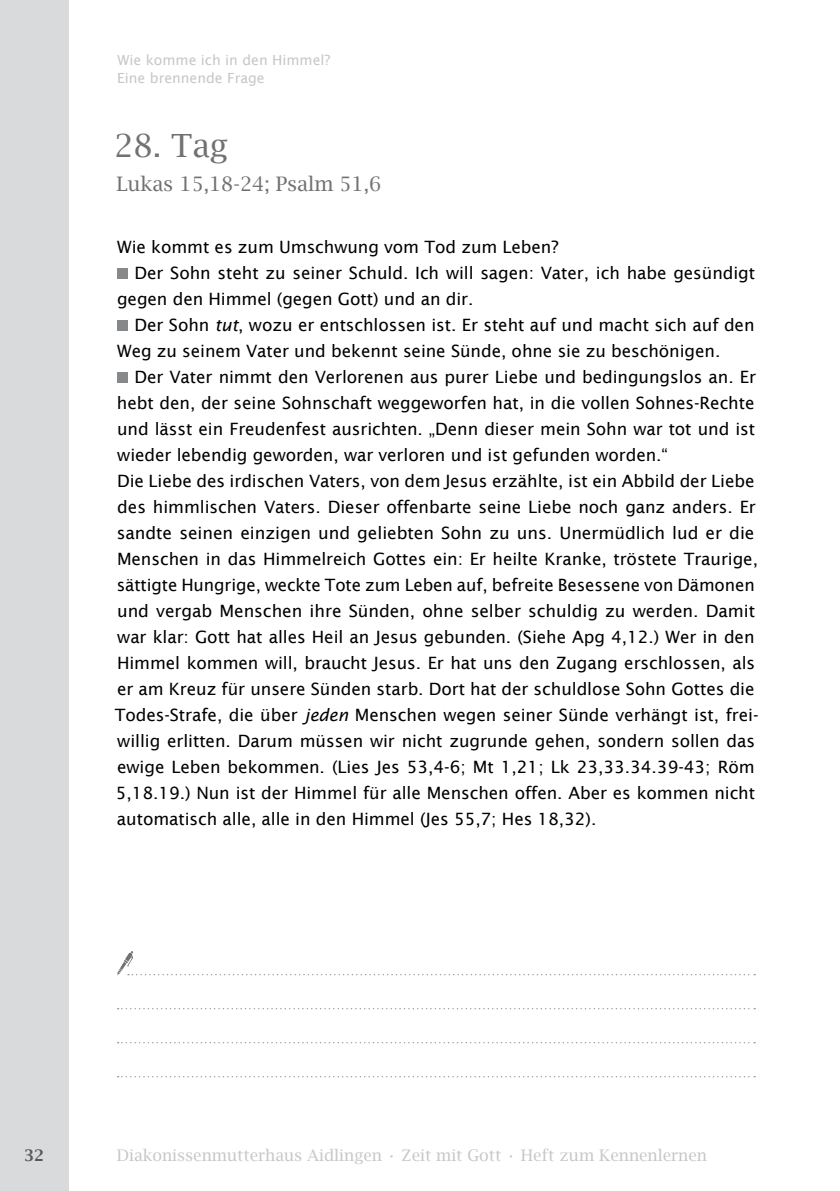
<style>
.page{position:relative;width:840px;height:1191px;background:#fff}
.page>*{position:absolute;margin:0;border:0;box-sizing:border-box;transform-origin:0 0}
.t1{font:32px "Lucida Bright";color:#707172}
.t2{font:20px "Lucida Bright";color:#707172}
.t3{font:17px "Lucida Sans";letter-spacing:-.005em;color:#000}
.t4{font:16px "Lucida Bright";color:#c6c7c8}
.t5{font:600 16px "Lucida Bright";color:#58585a}
.t6{font:14px/18px "Lucida Sans";color:#c6c7c8}
.s1{font-style:italic}
</style>
<div class="page">
<div style="left:0;top:0;width:68px;height:1191px;background:#d9dadb"></div>
<svg style="left:117px;top:1008px;width:637px;height:1px"></svg>
<svg style="left:117px;top:1042px;width:637px;height:1px"></svg>
<svg style="left:117px;top:1076px;width:637px;height:1px"></svg>
<svg style="left:117px;top:951px;width:637px;height:24px"></svg>
<div style="left:117px;top:269px;width:10px;height:10px;background:#87888a"></div>
<div style="left:117px;top:321px;width:10px;height:10px;background:#87888a"></div>
<div style="left:117px;top:373px;width:10px;height:10px;background:#87888a"></div>
<p class="t6" style="left:117px;top:50px;width:214px">Wie komme ich in den Himmel?<br>Eine brennende Frage</p>
<h1 class="t1" style="left:114px;top:126px;width:115px">28. Tag</h1>
<p class="t2" style="left:116px;top:172px;width:266px">Lukas 15,18-24; Psalm 51,6</p>
<p class="t3" style="left:117px;top:237px;width:442px">Wie kommt es zum Umschwung vom Tod zum Leben?</p>
<p class="t3" style="left:134px;top:263px;width:621px">Der Sohn steht zu seiner Schuld. Ich will sagen: Vater, ich habe gesündigt</p>
<p class="t3" style="left:117px;top:289px;width:358px">gegen den Himmel (gegen Gott) und an dir.</p>
<p class="t3" style="left:134px;top:315px;width:621px">Der Sohn <span class="s1">tut</span>, wozu er entschlossen ist. Er steht auf und macht sich auf den</p>
<p class="t3" style="left:117px;top:341px;width:604px">Weg zu seinem Vater und bekennt seine Sünde, ohne sie zu beschönigen.</p>
<p class="t3" style="left:134px;top:367px;width:622px">Der Vater nimmt den Verlorenen aus purer Liebe und bedingungslos an. Er</p>
<p class="t3" style="left:117px;top:393px;width:638px">hebt den, der seine Sohnschaft weggeworfen hat, in die vollen Sohnes-Rechte</p>
<p class="t3" style="left:117px;top:419px;width:639px">und lässt ein Freudenfest ausrichten. „Denn dieser mein Sohn war tot und ist</p>
<p class="t3" style="left:117px;top:444px;width:551px">wieder lebendig geworden, war verloren und ist gefunden worden.“</p>
<p class="t3" style="left:117px;top:470px;width:638px">Die Liebe des irdischen Vaters, von dem Jesus erzählte, ist ein Abbild der Liebe</p>
<p class="t3" style="left:117px;top:496px;width:639px">des himmlischen Vaters. Dieser offenbarte seine Liebe noch ganz anders. Er</p>
<p class="t3" style="left:117px;top:523px;width:639px">sandte seinen einzigen und geliebten Sohn zu uns. Unermüdlich lud er die</p>
<p class="t3" style="left:117px;top:549px;width:642px">Menschen in das Himmelreich Gottes ein: Er heilte Kranke, tröstete Traurige,</p>
<p class="t3" style="left:117px;top:575px;width:639px">sättigte Hungrige, weckte Tote zum Leben auf, befreite Besessene von Dämonen</p>
<p class="t3" style="left:117px;top:601px;width:639px">und vergab Menschen ihre Sünden, ohne selber schuldig zu werden. Damit</p>
<p class="t3" style="left:117px;top:627px;width:638px">war klar: Gott hat alles Heil an Jesus gebunden. (Siehe Apg 4,12.) Wer in den</p>
<p class="t3" style="left:117px;top:653px;width:639px">Himmel kommen will, braucht Jesus. Er hat uns den Zugang erschlossen, als</p>
<p class="t3" style="left:117px;top:679px;width:638px">er am Kreuz für unsere Sünden starb. Dort hat der schuldlose Sohn Gottes die</p>
<p class="t3" style="left:115px;top:704px;width:645px">Todes-Strafe, die über <span class="s1">jeden</span> Menschen wegen seiner Sünde verhängt ist, frei-</p>
<p class="t3" style="left:117px;top:730px;width:639px">willig erlitten. Darum müssen wir nicht zugrunde gehen, sondern sollen das</p>
<p class="t3" style="left:117px;top:757px;width:638px">ewige Leben bekommen. (Lies Jes 53,4-6; Mt 1,21; Lk 23,33.34.39-43; Röm</p>
<p class="t3" style="left:116px;top:783px;width:640px">5,18.19.) Nun ist der Himmel für alle Menschen offen. Aber es kommen nicht</p>
<p class="t3" style="left:117px;top:809px;width:480px">automatisch alle, alle in den Himmel (Jes 55,7; Hes 18,32).</p>
<p class="t5" style="left:24px;top:1145px;width:21px">32</p>
<p class="t4" style="left:117px;top:1145px;width:591px">Diakonissenmutterhaus Aidlingen • Zeit mit Gott • Heft zum Kennenlernen</p>
</div>
